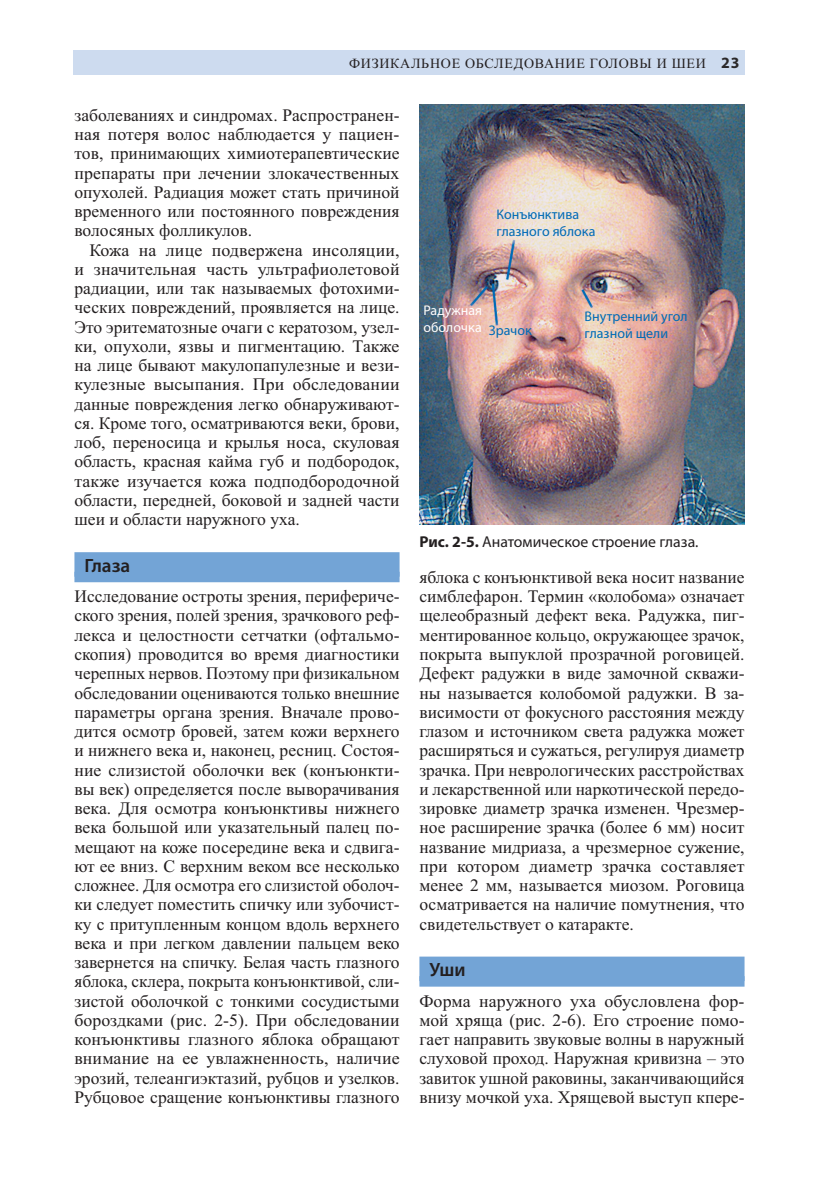
<style>
.page{position:relative;width:819px;height:1191px;background:#fff}
.page>*{position:absolute;margin:0;border:0;box-sizing:border-box;transform-origin:0 0}
.t1{font:600 19.25px "Myriad Pro";color:#231f20}
.t2{font:17.5px/19.2px "Times New Roman";color:#231f20;text-align:justify}
.t3{font:15.75px "Myriad Pro";color:#231f20}
.t4{font:14px/16.8px "Myriad Pro";color:#006bb6}
.t5{font:14px "Times New Roman";letter-spacing:.05em;color:#231f20}
.t6{font:14px/16.8px "Myriad Pro";color:#fff}
.s1{font-family:"Myriad Pro";font-weight:700;font-size:15.75px;color:#2b292a}
.s2{font-weight:700}
</style>
<div class="page">
<div style="left:73px;top:50px;width:671px;height:24px;background:#cddbef"></div>
<div style="left:74px;top:552px;width:325px;height:24px;background:#73a4d6"></div>
<div style="left:74px;top:572px;width:325px;height:10px;background:#73a4d6"></div>
<div style="left:419px;top:956px;width:325px;height:25px;background:#73a4d6"></div>
<div style="left:419px;top:976px;width:325px;height:10px;background:#73a4d6"></div>
<img style="left:419px;top:104px;width:325px;height:420px">
<p class="t5" style="left:349px;top:58px;width:392px">ФИЗИКАЛЬНОЕ ОБСЛЕДОВАНИЕ ГОЛОВЫ И ШЕИ <span class="s1">23</span></p>
<p class="t2" style="left:74px;top:107px;width:326px">заболеваниях и синдромах. Распространен&shy;ная потеря волос наблюдается у пациен&shy;тов, принимающих химиотерапевтические препараты при лечении злокачественных опухолей. Радиация может стать причиной временного или постоянного повреждения волосяных фолликулов.</p>
<p class="t2" style="left:74px;top:242px;width:326px;text-indent:15px">Кожа на лице подвержена инсоляции, и значительная часть ультрафиолетовой радиации, или так называемых фотохими&shy;ческих повреждений, проявляется на лице.<br>Это эритематозные очаги с кератозом, узел&shy;ки, опухоли, язвы и пигментацию. Также на лице бывают макулопапулезные и вези&shy;кулезные высыпания. При обследовании данные повреждения легко обнаруживают&shy;ся. Кроме того, осматриваются веки, брови, лоб, переносица и крылья носа, скуловая область, красная кайма губ и подбородок, также изучается кожа подподбородочной области, передней, боковой и задней части шеи и области наружного уха.</p>
<p class="t1" style="left:84px;top:558px;width:47px">Глаза</p>
<p class="t2" style="left:74px;top:588px;width:327px">Исследование остроты зрения, перифериче&shy;ского зрения, полей зрения, зрачкового реф&shy;лекса и целостности сетчатки (офтальмо&shy;скопия) проводится во время диагностики черепных нервов. Поэтому при физикальном обследовании оцениваются только внешние параметры органа зрения. Вначале прово&shy;дится осмотр бровей, затем кожи верхнего и нижнего века и, наконец, ресниц. Состоя&shy;ние слизистой оболочки век (конъюнкти&shy;вы век) определяется после выворачивания века. Для осмотра конъюнктивы нижнего века большой или указательный палец по&shy;мещают на коже посередине века и сдвига&shy;ют ее вниз. С верхним веком все несколько сложнее. Для осмотра его слизистой оболоч&shy;ки следует поместить спичку или зубочист&shy;ку с притупленным концом вдоль верхнего века и при легком давлении пальцем веко завернется на спичку. Белая часть глазного яблока, склера, покрыта конъюнктивой, сли&shy;зистой оболочкой с тонкими сосудистыми бороздками (рис. 2-5). При обследовании конъюнктивы глазного яблока обращают внимание на ее увлажненность, наличие эрозий, телеангиэктазий, рубцов и узелков.<br>Рубцовое сращение конъюнктивы глазного</p>
<p class="t4" style="left:496px;top:207px;width:100px">Конъюнктива глазного яблока</p>
<p class="t6" style="left:423px;top:303px;width:60px">Радужная оболочка</p>
<p class="t4" style="left:584px;top:309px;width:105px">Внутренний угол глазной щели</p>
<p class="t4" style="left:489px;top:323px;width:45px">Зрачок</p>
<p class="t3" style="left:419px;top:535px;width:280px"><span class="s2">Рис. 2-5.</span> Анатомическое строение глаза.</p>
<p class="t2" style="left:419px;top:569px;width:326px">яблока с конъюнктивой века носит название симблефарон. Термин «колобома» означает щелеобразный дефект века. Радужка, пиг&shy;ментированное кольцо, окружающее зрачок, покрыта выпуклой прозрачной роговицей.<br>Дефект радужки в виде замочной скважи&shy;ны называется колобомой радужки. В за&shy;висимости от фокусного расстояния между глазом и источником света радужка может расширяться и сужаться, регулируя диаметр зрачка. При неврологических расстройствах и лекарственной или наркотической передо&shy;зировке диаметр зрачка изменен. Чрезмер&shy;ное расширение зрачка (более 6 мм) носит название мидриаза, а чрезмерное сужение, при котором диаметр зрачка составляет менее 2 мм, называется миозом. Роговица осматривается на наличие помутнения, что свидетельствует о катаракте.</p>
<p class="t1" style="left:429px;top:962px;width:38px">Уши</p>
<p class="t2" style="left:419px;top:992px;width:326px">Форма наружного уха обусловлена фор&shy;мой хряща (рис. 2-6). Его строение помо&shy;гает направить звуковые волны в наружный слуховой проход. Наружная кривизна – это завиток ушной раковины, заканчивающийся внизу мочкой уха. Хрящевой выступ кпере-</p>
</div>
